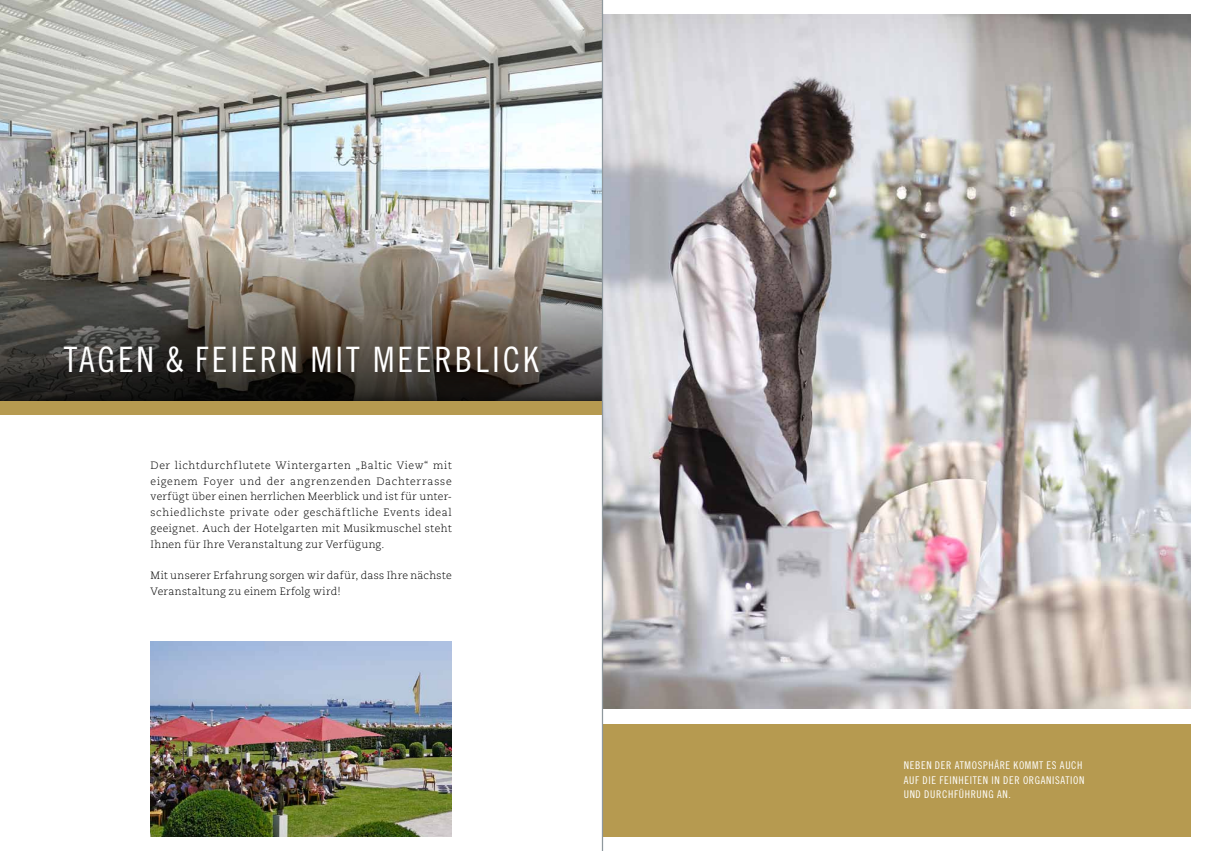
<style>
.page{position:relative;width:1205px;height:851px;background:#fff}
.page>*{position:absolute;margin:0;border:0;box-sizing:border-box;transform-origin:0 0}
.t1{font:35px "Trade Gothic Cond Eighteen";letter-spacing:.085em;color:#fff}
.t2{font:10.62px/15.8px "Caecilia Light Os F";letter-spacing:.035em;color:#000}
.t3{font:10.62px/14.1px "Trade Gothic Cond Eighteen";letter-spacing:.06em;color:#fff}
</style>
<div class="page">
<div style="left:602px;top:716px;width:589px;height:120px;background:#b69a50"></div>
<img style="left:603px;top:14px;width:588px;height:695px">
<div style="left:0;top:400px;width:602px;height:15px;background:#b69a50"></div>
<div style="left:602px;top:709px;width:603px;height:14px;background:#fff"></div>
<img style="left:0;top:0;width:602px;height:259px">
<svg style="left:0;top:259px;width:602px;height:141px;background:#5c574f"></svg>
<img style="left:151px;top:641px;width:301px;height:195px">
<hr style="left:602px;top:0;width:1px;height:850px;background:#8e989d">
<h1 class="t1" style="left:64px;top:339px;width:476px">TAGEN &amp; FEIERN MIT MEERBLICK</h1>
<p class="t2" style="left:151px;top:457px;width:303px">Der lichtdurchflutete Wintergarten „Baltic View“ mit eigenem Foyer und der angrenzenden Dachterrasse verfügt über einen herrlichen Meerblick und ist für unter&shy;schiedlichste private oder geschäftliche Events ideal geeignet. Auch der Hotelgarten mit Musikmuschel steht Ihnen für Ihre Veranstaltung zur Verfügung.</p>
<p class="t2" style="left:151px;top:567px;width:303px">Mit unserer Erfahrung sorgen wir dafür, dass Ihre nächste<br>Veranstaltung zu einem Erfolg wird!</p>
<p class="t3" style="left:904px;top:758px;width:123px">NEBEN DER ATMOSPHÄRE KOMM</p>
<p class="t3" style="left:904px;top:758px;width:180px;text-indent:135px">T ES AUCH<br>AUF DI E FEINHEITEN IN DER ORGANISATION<br>UND</p>
<p class="t3" style="left:924px;top:786px;width:88px">DURCHFÜHRUNG AN.</p>
</div>
